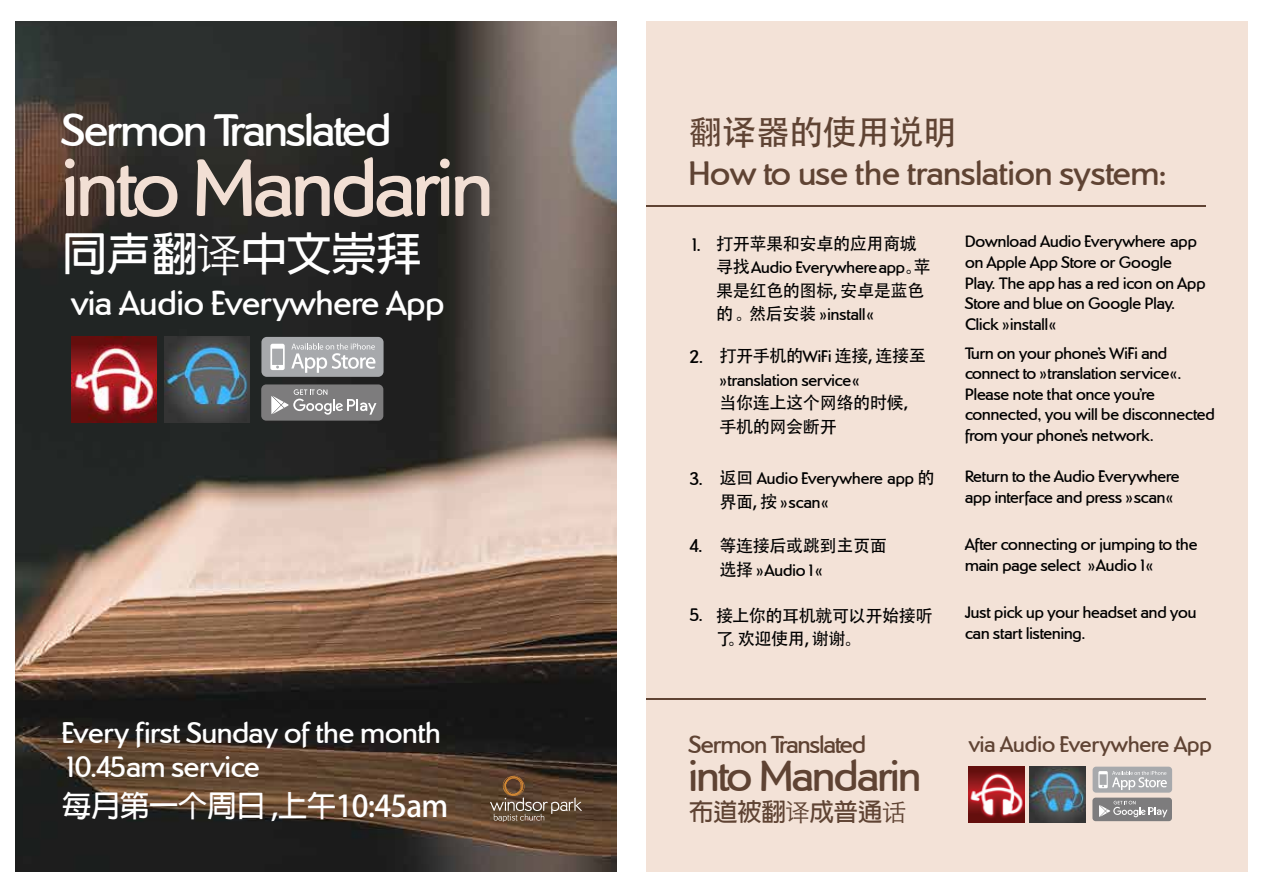
<style>
.page{position:relative;width:1263px;height:893px;background:#fff}
.page>*{position:absolute;margin:0;border:0;box-sizing:border-box;transform-origin:0 0}
.t1{font:84px "Dundee RR Medium";letter-spacing:-.025em;color:#f2dfd4}
.t2{font:47.25px "Dundee RR Medium";letter-spacing:-.025em;color:#fff}
.t3{font:700 46.05px "Adobe Fan Heiti Std";letter-spacing:-.025em;color:#fff}
.t4{font:45.15px "Dundee RR Medium";letter-spacing:-.025em;color:#5f4333}
.t5{font:35.55px "Dundee RR Medium";color:#fff}
.t6{font:35.25px "Dundee RR Medium";color:#5f4333}
.t7{font:34.35px "Adobe Heiti Std";letter-spacing:-.025em;color:#5f4333}
.t8{font:30.45px/34.2px "Dundee RR Medium";color:#fff}
.t9{font:700 29.85px "Adobe Fan Heiti Std";letter-spacing:-.025em;color:#fff}
.t10{font:25.5px "Dundee RR Medium";letter-spacing:-.025em;color:#5f4333}
.t11{font:700 24.75px "Adobe Fan Heiti Std";letter-spacing:-.025em;color:#5f4333}
.t12{font:23.1px "Dundee RR Medium";color:#5f4333}
.t13{font:18.9px "Dundee RR Medium";color:#000}
.t14{font:17.1px/20.5px "Dundee RR Medium";color:#000}
.t15{font:17.1px/23.5px "Adobe Heiti Std";letter-spacing:-.025em;color:#000}
.s1{font-family:"ST Heiti TC";font-weight:300}
.s2{font-family:"Adobe Heiti Std"}
.s3{font-family:"Dundee RR Medium"}
</style>
<div class="page">
<img style="left:15px;top:21px;width:601px;height:851px">
<svg style="left:490px;top:776px;width:92px;height:46px"></svg>
<img style="left:71px;top:337px;width:86px;height:85px">
<img style="left:164px;top:337px;width:86px;height:85px">
<div style="left:261px;top:337px;width:123px;height:40px;background:#a7a9ac;border-radius:5px"></div>
<svg style="left:270px;top:344px;width:15px;height:26px"></svg>
<svg style="left:291px;top:343px;width:84px;height:30px"></svg>
<div style="left:261px;top:384px;width:122px;height:37px;background:#7d7c7d;border-radius:5px"></div>
<svg style="left:271px;top:389px;width:105px;height:26px"></svg>
<div style="left:646px;top:21px;width:602px;height:851px;background:#f3e2d7"></div>
<hr style="left:646px;top:205px;width:559px;height:2px;background:#5f4333">
<hr style="left:646px;top:698px;width:559px;height:2px;background:#5f4333">
<img style="left:969px;top:767px;width:55px;height:55px">
<img style="left:1029px;top:767px;width:56px;height:55px">
<div style="left:1092px;top:767px;width:80px;height:26px;background:#a7a9ac;border-radius:4px"></div>
<svg style="left:1098px;top:771px;width:69px;height:19px"></svg>
<div style="left:1092px;top:798px;width:80px;height:23px;background:#7d7c7d;border-radius:3px"></div>
<svg style="left:1099px;top:801px;width:68px;height:16px"></svg>
<h2 class="t2" style="left:62px;top:102px;width:331px">Sermon Translated</h2>
<h1 class="t1" style="left:62px;top:139px;width:433px">into Mandarin</h1>
<h3 class="t3" style="left:62px;top:227px;width:361px">同声翻<span class="s1">译</span>中文崇拜</h3>
<h3 class="t5" style="left:71px;top:282px;width:374px">via Audio Everywhere App</h3>
<h3 class="t8" style="left:62px;top:715px;width:381px">Every first Sunday of the month<br>10.45am service</h3>
<h3 class="t9" style="left:62px;top:788px;width:388px">每月第一个周日 ,上午10:45am</h3>
<h3 class="t7" style="left:689px;top:112px;width:270px">翻译器的使用说明</h3>
<h3 class="t6" style="left:689px;top:153px;width:480px">How to use the translation system:</h3>
<p class="t13" style="left:689px;top:234px;width:14px">1.</p>
<p class="t13" style="left:689px;top:346px;width:16px">2.</p>
<p class="t15" style="left:716px;top:232px;width:203px">打开苹果和安卓的应用商城</p>
<p class="t14" style="left:716px;top:257px;width:216px"><span class="s2">寻找</span>Audio Everywhereapp<span class="s2">。苹</span></p>
<p class="t15" style="left:716px;top:279px;width:210px">果是红色的图标, 安卓是蓝色</p>
<p class="t14" style="left:716px;top:304px;width:159px"><span class="s2">的 。然后安装</span> »install«</p>
<p class="t15" style="left:719px;top:345px;width:208px">打开手机的<span class="s3">WiFi</span> 连接, 连接至</p>
<p class="t14" style="left:719px;top:370px;width:142px">»translation service«</p>
<p class="t15" style="left:719px;top:392px;width:203px">当你连上这个网络的时候，手机的网会断开</p>
<p class="t14" style="left:965px;top:231px;width:242px">Download Audio Everywhere app on Apple App Store or Google<br>Play. The app has a red icon on App<br>Store and blue on Google Play.<br>Click »install«</p>
<p class="t14" style="left:965px;top:343px;width:251px">Turn on your phone’s WiFi and connect to »translation service«.<br>Please note that once you’re connected, you will be disconnected from your phone’s network.</p>
<p class="t13" style="left:689px;top:468px;width:16px">3.</p>
<p class="t13" style="left:689px;top:534px;width:15px">4.</p>
<p class="t13" style="left:689px;top:604px;width:16px">5.</p>
<p class="t14" style="left:719px;top:467px;width:217px;line-height:23.5px"><span class="s2">返回</span> Audio Everywhere app <span class="s2">的界面, 按</span> »scan«</p>
<p class="t15" style="left:719px;top:535px;width:169px">等连接后或跳到主页面</p>
<p class="t14" style="left:719px;top:560px;width:105px"><span class="s2">选择</span> »Audio1«</p>
<p class="t15" style="left:716px;top:604px;width:218px">接上你的耳机就可以开始接听了。欢迎使用, 谢谢。</p>
<p class="t14" style="left:965px;top:466px;width:216px">Return to the Audio Everywhere app interface and press »scan«</p>
<p class="t14" style="left:965px;top:534px;width:234px">After connecting or jumping to the main page select »Audio1«</p>
<p class="t14" style="left:965px;top:602px;width:233px">Just pick up your headset and you can start listening.</p>
<h3 class="t10" style="left:689px;top:730px;width:179px">Sermon Translated</h3>
<h3 class="t4" style="left:689px;top:750px;width:234px">into Mandarin</h3>
<h3 class="t11" style="left:689px;top:797px;width:219px">布道被翻<span class="s1">译</span>成普通<span class="s1">话</span></h3>
<h3 class="t12" style="left:969px;top:731px;width:244px">via Audio Everywhere App</h3>
</div>
